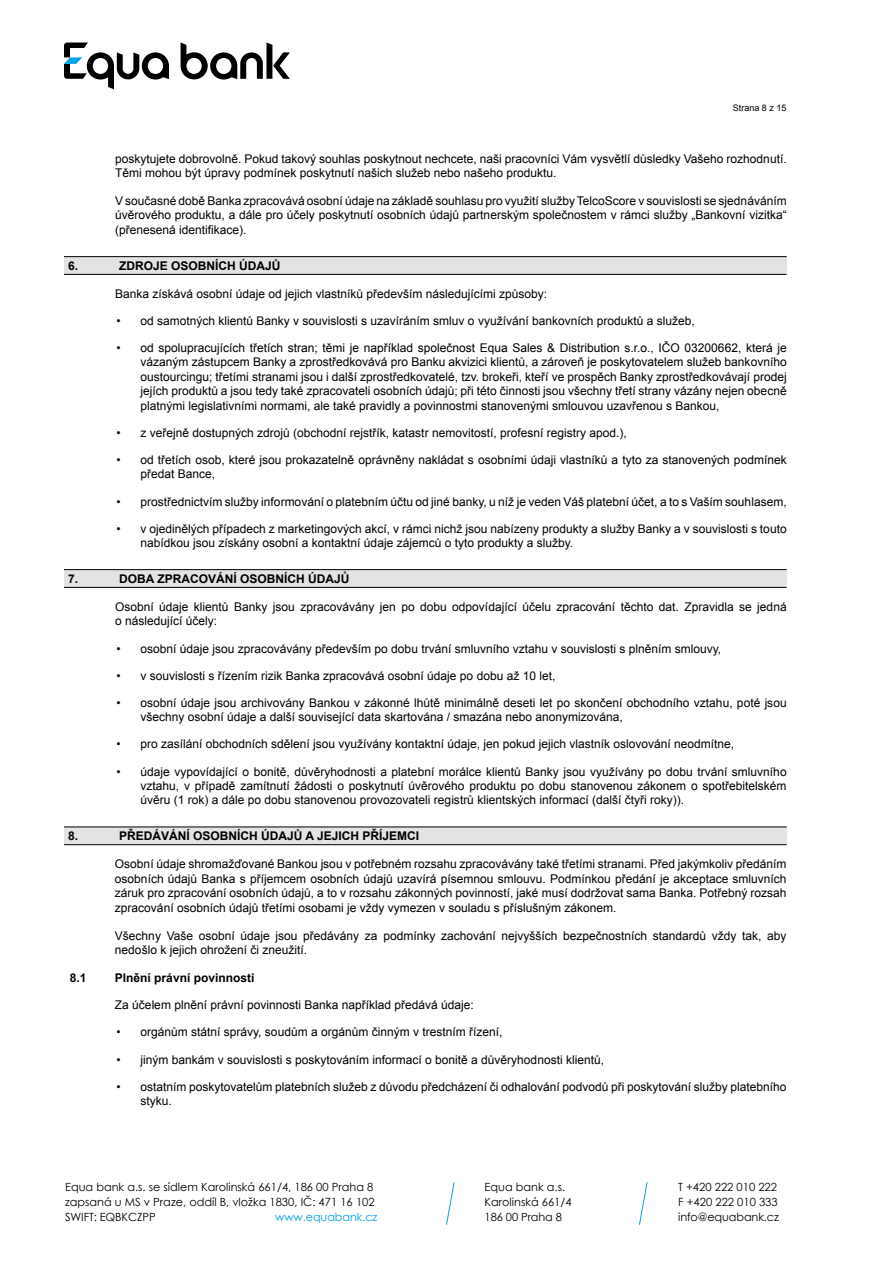
<style>
.page{position:relative;width:893px;height:1263px;background:#fff}
.page>*{position:absolute;margin:0;border:0;box-sizing:border-box;transform-origin:0 0}
.t1{font:12px/14.4px "Arial CE";color:#000}
.t2{font:700 12px "Arial";color:#000}
.t3{font:700 12px "Arial CE";color:#000}
.t4{font:11.25px/15px "Century Gothic";color:#000}
.t5{font:11.25px "Century Gothic";letter-spacing:-.01em;color:#009fe3}
.t6{font:9px "Arial CE";color:#000}
</style>
<div class="page">
<svg style="left:446px;top:1182px;width:9px;height:43px"></svg>
<svg style="left:639px;top:1182px;width:9px;height:43px"></svg>
<svg style="left:181px;top:43px;width:109px;height:37px"></svg>
<svg style="left:64px;top:43px;width:105px;height:46px"></svg>
<div style="left:64px;top:257px;width:723px;height:17px;background:#e3e3e3"></div>
<hr style="left:64px;top:256px;width:723px;height:1px;background:#000">
<hr style="left:64px;top:274px;width:723px;height:1px;background:#000">
<div style="left:64px;top:570px;width:723px;height:17px;background:#e3e3e3"></div>
<hr style="left:64px;top:569px;width:723px;height:1px;background:#000">
<hr style="left:64px;top:587px;width:723px;height:1px;background:#000">
<div style="left:64px;top:827px;width:723px;height:18px;background:#e3e3e3"></div>
<hr style="left:64px;top:826px;width:723px;height:1px;background:#000">
<hr style="left:64px;top:844px;width:723px;height:1px;background:#000">
<p class="t6" style="left:733px;top:102px;width:55px">Strana 8 z 15</p>
<p class="t1" style="left:115px;top:151px;width:673px">poskytujete dobrovolně. Pokud takový souhlas poskytnout nechcete, naši pracovníci Vám vysvětlí důsledky Vašeho rozhodnutí.<br>Těmi mohou být úpravy podmínek poskytnutí našich služeb nebo našeho produktu.</p>
<p class="t1" style="left:115px;top:193px;width:673px;text-align:justify">V současné době Banka zpracovává osobní údaje na základě souhlasu pro využití služby TelcoScore v souvislosti se sjednáváním úvěrového produktu, a dále pro účely poskytnutí osobních údajů partnerským společnostem v rámci služby „Bankovní vizitka“ (přenesená identifikace).</p>
<p class="t2" style="left:68px;top:258px;width:12px">6.</p>
<p class="t2" style="left:119px;top:258px;width:163px">ZDROJE OSOBNÍCH ÚDAJŮ</p>
<p class="t1" style="left:115px;top:286px;width:434px">Banka získává osobní údaje od jejich vlastníků především následujícími způsoby:</p>
<p class="t1" style="left:117px;top:314px;width:580px">• od samotných klientů Banky v souvislosti s uzavíráním smluv o využívání bankovních produktů a služeb,</p>
<p class="t1" style="left:141px;top:341px;width:648px;text-align:justify;text-indent:-24px">• od spolupracujících třetích stran; těmi je například společnost Equa Sales &amp; Distribution s.r.o., IČO 03200662, která je vázaným zástupcem Banky a zprostředkovává pro Banku akvizici klientů, a zároveň je poskytovatelem služeb bankovního oustourcingu; třetími stranami jsou i další zprostředkovatelé, tzv. brokeři, kteří ve prospěch Banky zprostředkovávají prodej jejích produktů a jsou tedy také zpracovateli osobních údajů; při této činnosti jsou všechny třetí strany vázány nejen obecně platnými legislativními normami, ale také pravidly a povinnostmi stanovenými smlouvou uzavřenou s Bankou,</p>
<p class="t1" style="left:117px;top:426px;width:512px">• z veřejně dostupných zdrojů (obchodní rejstřík, katastr nemovitostí, profesní registry apod.),</p>
<p class="t1" style="left:141px;top:453px;width:648px;text-indent:-24px">• od třetích osob, které jsou prokazatelně oprávněny nakládat s osobními údaji vlastníků a tyto za stanovených podmínek předat Bance,</p>
<p class="t1" style="left:117px;top:494px;width:672px">• prostřednictvím služby informování o platebním účtu od jiné banky, u níž je veden Váš platební účet, a to s Vaším souhlasem,</p>
<p class="t1" style="left:140px;top:521px;width:648px;text-indent:-24px">• v ojedinělých případech z marketingových akcí, v rámci nichž jsou nabízeny produkty a služby Banky a v souvislosti s touto nabídkou jsou získány osobní a kontaktní údaje zájemců o tyto produkty a služby.</p>
<p class="t3" style="left:68px;top:571px;width:12px">7.</p>
<p class="t3" style="left:119px;top:571px;width:232px">DOBA ZPRACOVÁNÍ OSOBNÍCH ÚDAJŮ</p>
<p class="t1" style="left:115px;top:599px;width:673px">Osobní údaje klientů Banky jsou zpracovávány jen po dobu odpovídající účelu zpracování těchto dat. Zpravidla se jedná o následující účely:</p>
<p class="t1" style="left:116px;top:641px;width:606px">• osobní údaje jsou zpracovávány především po dobu trvání smluvního vztahu v souvislosti s plněním smlouvy,</p>
<p class="t1" style="left:116px;top:668px;width:440px">• v souvislosti s řízením rizik Banka zpracovává osobní údaje po dobu až 10 let,</p>
<p class="t1" style="left:140px;top:696px;width:648px;text-indent:-24px">• osobní údaje jsou archivovány Bankou v zákonné lhůtě minimálně deseti let po skončení obchodního vztahu, poté jsou všechny osobní údaje a další související data skartována / smazána nebo anonymizována,</p>
<p class="t1" style="left:116px;top:737px;width:619px">• pro zasílání obchodních sdělení jsou využívány kontaktní údaje, jen pokud jejich vlastník oslovování neodmítne,</p>
<p class="t1" style="left:140px;top:764px;width:648px;text-align:justify;text-indent:-24px">• údaje vypovídající o bonitě, důvěryhodnosti a platební morálce klientů Banky jsou využívány po dobu trvání smluvního vztahu, v případě zamítnutí žádosti o poskytnutí úvěrového produktu po dobu stanovenou zákonem o spotřebitelském úvěru (1 rok) a dále po dobu stanovenou provozovateli registrů klientských informací (další čtyři roky)).</p>
<p class="t2" style="left:68px;top:828px;width:12px">8.</p>
<p class="t2" style="left:119px;top:828px;width:301px">PŘEDÁVÁNÍ OSOBNÍCH ÚDAJŮ A JEJICH PŘÍJEMCI</p>
<p class="t1" style="left:115px;top:857px;width:673px;text-align:justify">Osobní údaje shromažďované Bankou jsou v potřebném rozsahu zpracovávány také třetími stranami. Před jakýmkoliv předáním osobních údajů Banka s příjemcem osobních údajů uzavírá písemnou smlouvu. Podmínkou předání je akceptace smluvních záruk pro zpracování osobních údajů, a to v rozsahu zákonných povinností, jaké musí dodržovat sama Banka. Potřebný rozsah zpracování osobních údajů třetími osobami je vždy vymezen v souladu s příslušným zákonem.</p>
<p class="t1" style="left:115px;top:928px;width:673px">Všechny Vaše osobní údaje jsou předávány za podmínky zachování nejvyšších bezpečnostních standardů vždy tak, aby nedošlo k jejich ohrožení či zneužití.</p>
<p class="t3" style="left:70px;top:970px;width:18px">8.1</p>
<p class="t3" style="left:115px;top:970px;width:141px">Plnění právní povinnosti</p>
<p class="t1" style="left:115px;top:998px;width:360px">Za účelem plnění právní povinnosti Banka například předává údaje:</p>
<p class="t1" style="left:116px;top:1025px;width:387px">• orgánům státní správy, soudům a orgánům činným v trestním řízení,</p>
<p class="t1" style="left:116px;top:1052px;width:489px">• jiným bankám v souvislosti s poskytováním informací o bonitě a důvěryhodnosti klientů,</p>
<p class="t1" style="left:140px;top:1079px;width:648px;text-indent:-24px">• ostatním poskytovatelům platebních služeb z důvodu předcházení či odhalování podvodů při poskytování služby platebního styku.</p>
<p class="t4" style="left:65px;top:1179px;width:311px;text-align:justify">Equa bank a.s. se sídlem Karolinská 661/4, 186 00 Praha 8 zapsaná u MS v Praze, oddíl B, vložka 1830, IČ: 471 16 102<br>SWIFT: EQBKCZPP</p>
<p class="t5" style="left:275px;top:1209px;width:104px">www.equabank.cz</p>
<p class="t4" style="left:485px;top:1179px;width:89px">Equa bank a.s.<br>Karolinská 661/4<br>186 00 Praha 8</p>
<p class="t4" style="left:678px;top:1179px;width:102px">T +420 222 010 222<br>F +420 222 010 333 info@equabank.cz</p>
</div>
